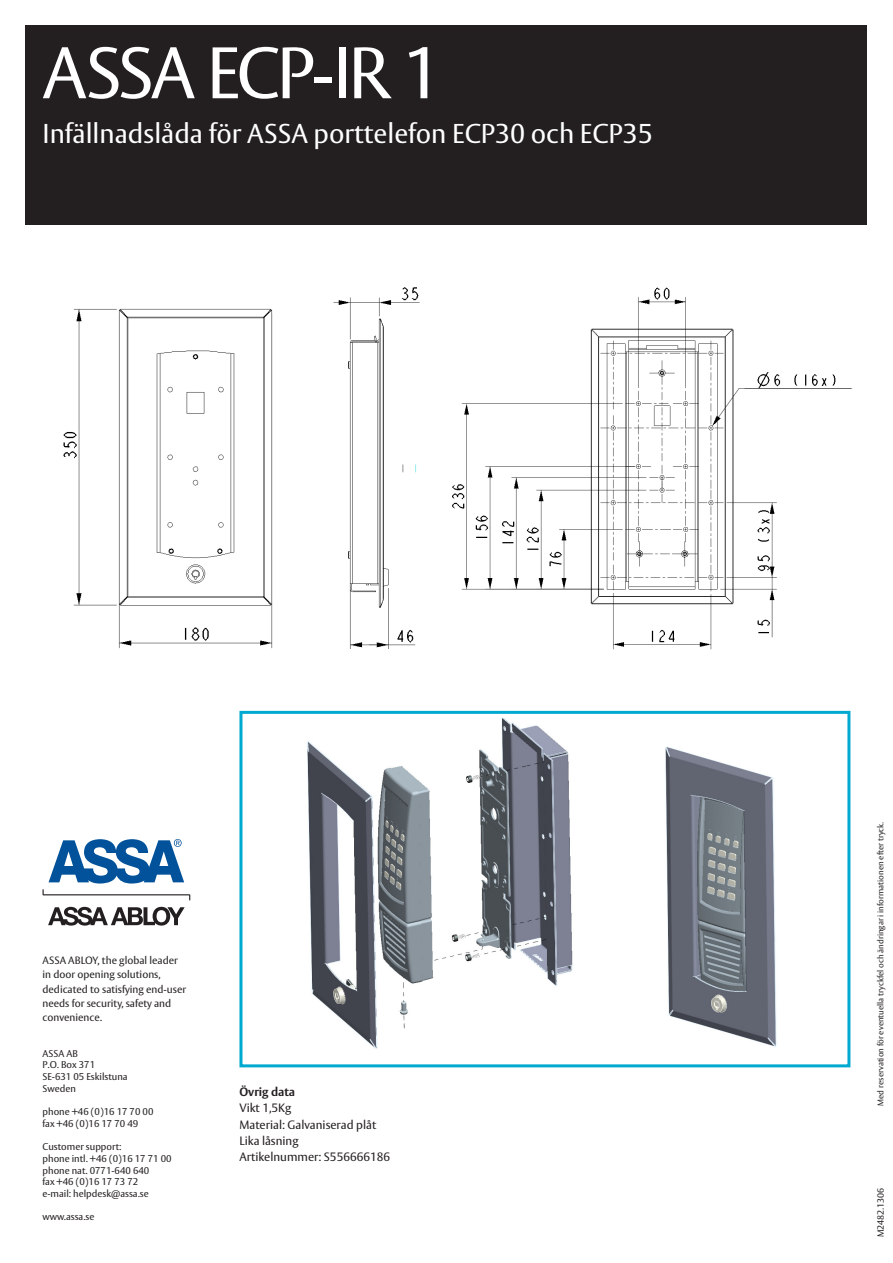
<style>
.page{position:relative;width:893px;height:1263px;background:#fff}
.page>*{position:absolute;margin:0;border:0;box-sizing:border-box;transform-origin:0 0}
.Huvudrubrik_framsida{font:72px "ASSA Vesta";letter-spacing:-.045em;color:#fff}
.Underrubrik_framsida{font:27px "ASSA Vesta";color:#fff}
.Brödtext{font:12px "ASSA Vesta";color:#231f20}
.Brödtext_rubrik{font:700 12px "ASSA Vesta";color:#231f20}
.t1{font:10.5px/14.2px "ASSA Vesta";color:#231f20}
.t2{font:9.75px/11.7px "ASSA Vesta";color:#231f20}
.Brödtext-2{font:9px "ASSA Vesta";color:#231f20}
.Brödtext-3{font:8.25px "ASSA Vesta";color:#231f20}
</style>
<div class="page">
<div style="left:239px;top:711px;width:611px;height:356px;border:3px solid #00a9d0"></div>
<img style="left:665px;top:746px;width:112px;height:301px">
<img style="left:307px;top:719px;width:266px;height:330px">
<svg style="left:43px;top:889px;width:147px;height:11px"></svg>
<svg style="left:48px;top:907px;width:137px;height:19px"></svg>
<svg style="left:49px;top:839px;width:135px;height:44px"></svg>
<div style="left:26px;top:26px;width:841px;height:199px;background:#231f20"></div>
<img style="left:452px;top:287px;width:400px;height:363px">
<img style="left:63px;top:308px;width:210px;height:341px">
<img style="left:333px;top:287px;width:87px;height:361px">
<p class="Huvudrubrik_framsida" style="left:43px;top:30px;width:401px">ASSA ECP-IR 1</p>
<p class="Underrubrik_framsida" style="left:43px;top:117px;width:612px">Infällnadslåda för ASSA porttelefon ECP30 och ECP35</p>
<p class="t1" style="left:43px;top:954px;width:145px">ASSA ABLOY, the global leader in door opening solutions, dedicated to satisfying end-user needs for security, safety and convenience.</p>
<p class="t2" style="left:43px;top:1048px;width:87px">ASSA AB<br>P.O. Box 371<br>SE-631 05 Eskilstuna<br>Sweden</p>
<p class="t2" style="left:43px;top:1106px;width:112px">phone +46 (0)16 17 70 00 fax +46 (0)16 17 70 49</p>
<p class="t2" style="left:43px;top:1141px;width:131px">Customer support:<br>phone intl. +46 (0)16 17 71 00 phone nat. 0771-640 640<br>fax +46 (0)16 17 73 72<br>e-mail: helpdesk@assa.se</p>
<p class="t2" style="left:43px;top:1211px;width:53px">www.assa.se</p>
<p class="Brödtext_rubrik" style="left:239px;top:1084px;width:57px">Övrig data</p>
<p class="Brödtext" style="left:239px;top:1101px;width:53px">Vikt 1,5Kg</p>
<p class="Brödtext" style="left:239px;top:1117px;width:138px">Material: Galvaniserad plåt</p>
<p class="Brödtext" style="left:239px;top:1133px;width:61px">Lika låsning</p>
<p class="Brödtext" style="left:239px;top:1150px;width:152px">Artikelnummer: S556666186</p>
<p class="Brödtext-3" style="left:875px;top:1106px;width:285px;rotate:-90deg">Med reservation för eventuella tryckfel och ändringar i informationen efter tryck.</p>
<p class="Brödtext-2" style="left:875px;top:1237px;width:51px;rotate:-90deg">M2482.1306</p>
</div>
